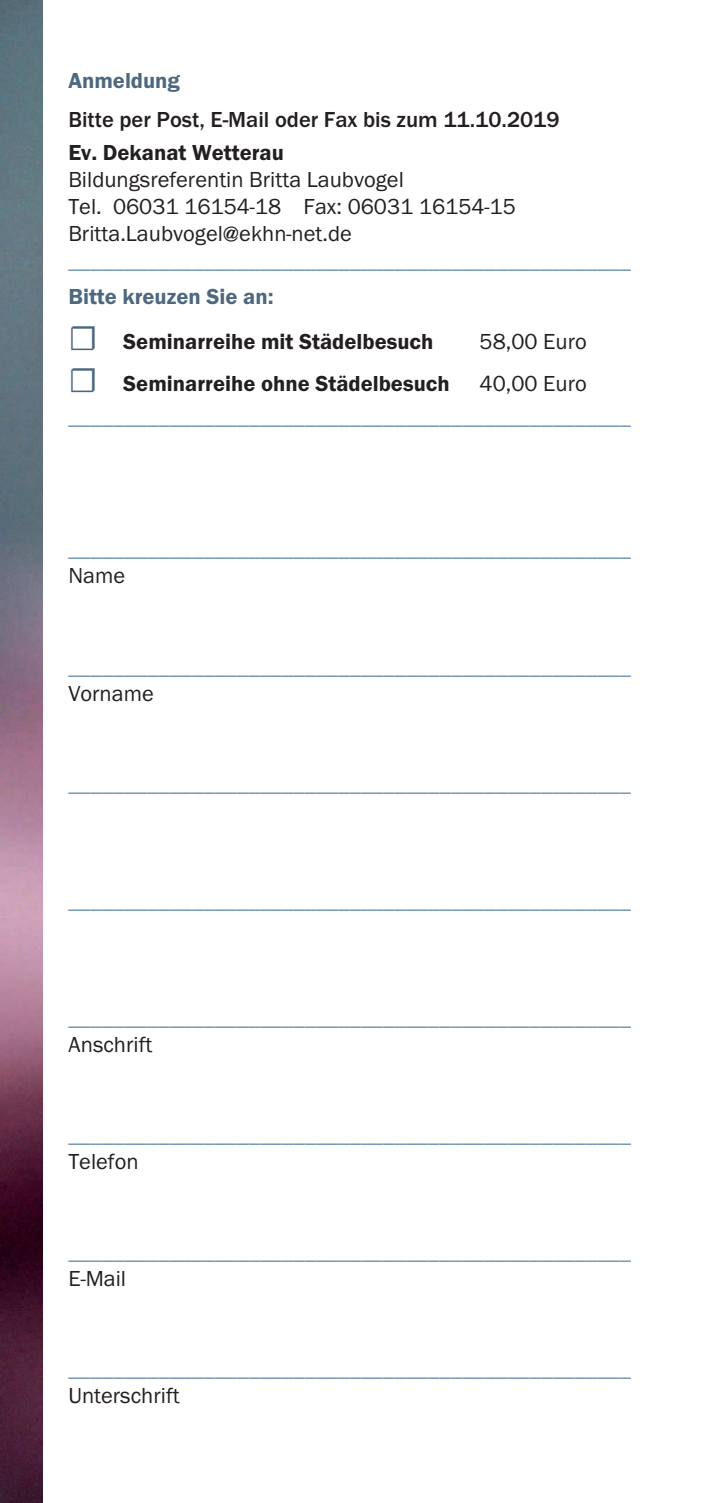
<style>
.page{position:relative;width:709px;height:1503px;background:#fff}
.page>*{position:absolute;margin:0;border:0;box-sizing:border-box;transform-origin:0 0}
.t1{font:22.5px "Franklin Gothic";color:#7999b8}
.t2{font:22.5px/27px "Franklin Gothic";color:#231f20}
.t3{font:600 22.5px/44.5px "Franklin Gothic";color:#231f20}
.t4{font:500 22.5px "Franklin Gothic";color:#231f20}
.t5{font:600 22.5px "Franklin Gothic";color:#4e687f}
.s1{color:#4e687f}
.s2{font-family:"Minion Pro";font-weight:400;font-size:35px;color:#4e687f}
</style>
<div class="page">
<img style="left:0;top:0;width:43px;height:1502px">
<p class="t5" style="left:68px;top:67px;width:113px">Anmeldung</p>
<p class="t4" style="left:68px;top:106px;width:492px">Bitte per Post, E-Mail oder Fax bis zum 11.10.2019</p>
<p class="t3" style="left:68px;top:130px;width:217px">Ev. Dekanat Wetterau</p>
<p class="t2" style="left:68px;top:166px;width:449px">Bildungsreferentin Britta Laubvogel<br>Tel. 06031 16154-18 Fax: 06031 16154-15<br>Britta.Laubvogel@ekhn-net.de</p>
<p class="t1" style="left:68px;top:247px;width:564px">__________________________________________________</p>
<p class="t3" style="left:68px;top:274px;width:366px"><span class="s1">Bitte kreuzen Sie an:<br></span><span class="s2">☐</span> Seminarreihe mit Städelbesuch</p>
<p class="t2" style="left:479px;top:328px;width:109px">58,00 Euro</p>
<p class="t3" style="left:68px;top:361px;width:383px"><span class="s2">☐</span> Seminarreihe ohne Städelbesuch</p>
<p class="t2" style="left:479px;top:370px;width:109px">40,00 Euro</p>
<p class="t1" style="left:68px;top:403px;width:564px">__________________________________________________</p>
<p class="t1" style="left:68px;top:535px;width:564px">__________________________________________________</p>
<p class="t2" style="left:68px;top:562px;width:58px">Name</p>
<p class="t1" style="left:68px;top:652px;width:564px">__________________________________________________</p>
<p class="t2" style="left:68px;top:679px;width:87px">Vorname</p>
<p class="t1" style="left:68px;top:769px;width:564px">__________________________________________________</p>
<p class="t1" style="left:68px;top:886px;width:564px">__________________________________________________</p>
<p class="t1" style="left:68px;top:1003px;width:564px">__________________________________________________</p>
<p class="t2" style="left:68px;top:1030px;width:85px">Anschrift</p>
<p class="t1" style="left:68px;top:1120px;width:564px">__________________________________________________</p>
<p class="t2" style="left:68px;top:1147px;width:72px">Telefon</p>
<p class="t1" style="left:68px;top:1237px;width:564px">__________________________________________________</p>
<p class="t2" style="left:68px;top:1264px;width:59px">E-Mail</p>
<p class="t1" style="left:68px;top:1354px;width:564px">__________________________________________________</p>
<p class="t2" style="left:68px;top:1381px;width:113px">Unterschrift</p>
</div>
